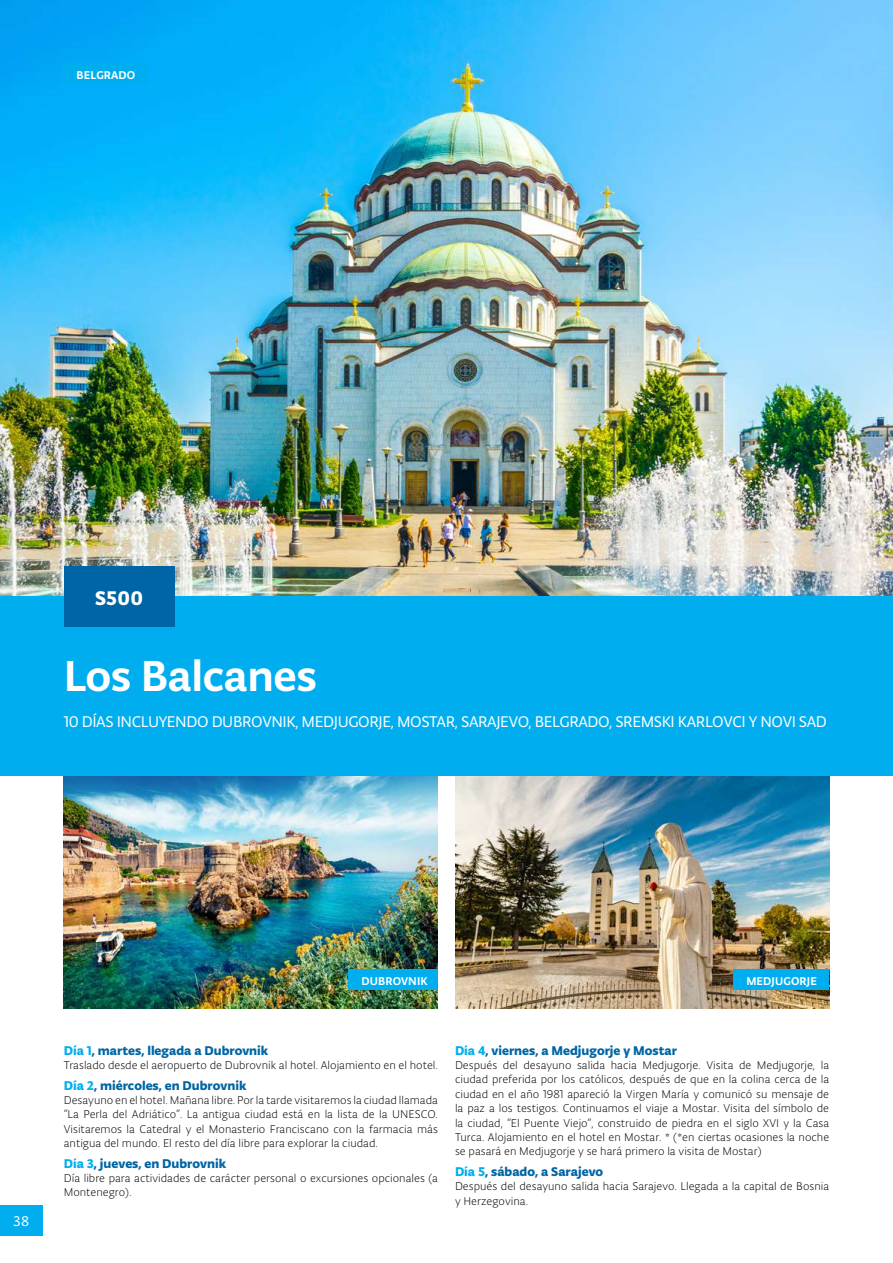
<style>
.page{position:relative;width:893px;height:1263px;background:#fff}
.page>*{position:absolute;margin:0;border:0;box-sizing:border-box;transform-origin:0 0}
.t1{font:500 46.2px "Typonine Sans Pro";letter-spacing:-.01em;color:#fff}
.t2{font:700 21px "Typonine Sans Pro";color:#fff}
.t3{font:16.5px "Typonine Sans Pro";letter-spacing:-.025em;color:#fff}
.t4{font:15px "Typonine Sans Pro Normal";color:#fff}
.t5{font:700 13.5px "Typonine Sans Pro";color:#0065a4}
.t6{font:300 12px/14.4px "Typonine Sans Pro";color:#000;text-align:justify}
.t7{font:500 12px "Typonine Sans Pro";letter-spacing:.01em;color:#fff}
.s1{color:#00aeef}
</style>
<div class="page">
<div style="left:0;top:1205px;width:43px;height:30px;background:#00aeef"></div>
<img style="left:0;top:0;width:893px;height:596px">
<div style="left:64px;top:64px;width:84px;height:20px;background:#00aeef"></div>
<div style="left:0;top:596px;width:893px;height:180px;background:#00aeef"></div>
<img style="left:64px;top:776px;width:374px;height:232px">
<img style="left:455px;top:776px;width:374px;height:232px">
<div style="left:349px;top:970px;width:89px;height:20px;background:#00aeef"></div>
<div style="left:733px;top:970px;width:96px;height:20px;background:#00aeef"></div>
<div style="left:64px;top:566px;width:110px;height:61px;background:#0065a4"></div>
<p class="t7" style="left:77px;top:68px;width:60px">BELGRADO</p>
<h2 class="t2" style="left:95px;top:585px;width:50px">S500</h2>
<h1 class="t1" style="left:64px;top:648px;width:255px">Los Balcanes</h1>
<h3 class="t3" style="left:64px;top:712px;width:765px">10 DÍAS INCLUYENDO DUBROVNIK, MEDJUGORJE, MOSTAR, SARAJEVO, BELGRADO, SREMSKI KARLOVCI Y NOVI SAD</h3>
<p class="t4" style="left:13px;top:1213px;width:17px">38</p>
<p class="t7" style="left:361px;top:973px;width:68px">DUBROVNIK</p>
<p class="t7" style="left:746px;top:973px;width:72px">MEDJUGORJE</p>
<p class="t5" style="left:64px;top:1042px;width:206px"><span class="s1">Día 1</span>, martes, llegada a Dubrovnik</p>
<p class="t6" style="left:64px;top:1058px;width:376px">Traslado desde el aeropuerto de Dubrovnik al hotel. Alojamiento en el hotel.</p>
<p class="t5" style="left:64px;top:1077px;width:184px"><span class="s1">Día 2</span>, miércoles, en Dubrovnik</p>
<p class="t6" style="left:64px;top:1093px;width:376px">Desayuno en el hotel. Mañana libre. Por la tarde visitaremos la ciudad llamada “La Perla del Adriático”. La antigua ciudad está en la lista de la UNESCO.<br>Visitaremos la Catedral y el Monasterio Franciscano con la farmacia más antigua del mundo. El resto del día libre para explorar la ciudad.</p>
<p class="t5" style="left:64px;top:1155px;width:164px"><span class="s1">Día 3</span>, jueves, en Dubrovnik</p>
<p class="t6" style="left:64px;top:1171px;width:376px">Día libre para actividades de carácter personal o excursiones opcionales (a<br>Montenegro).</p>
<p class="t5" style="left:455px;top:1042px;width:223px"><span class="s1">Día 4</span>, viernes, a Medjugorje y Mostar</p>
<p class="t6" style="left:455px;top:1058px;width:376px">Después del desayuno salida hacia Medjugorje. Visita de Medjugorje, la ciudad preferida por los católicos, después de que en la colina cerca de la ciudad en el año 1981 apareció la Virgen María y comunicó su mensaje de la paz a los testigos. Continuamos el viaje a Mostar. Visita del símbolo de la ciudad, “El Puente Viejo”, construido de piedra en el siglo XVI y la Casa Turca. Alojamiento en el hotel en Mostar. * (*en ciertas ocasiones la noche se pasará en Medjugorje y se hará primero la visita de Mostar)</p>
<p class="t5" style="left:455px;top:1163px;width:150px"><span class="s1">Día 5</span>, sábado, a Sarajevo</p>
<p class="t6" style="left:455px;top:1179px;width:376px">Después del desayuno salida hacia Sarajevo. Llegada a la capital de Bosnia y Herzegovina.</p>
</div>
